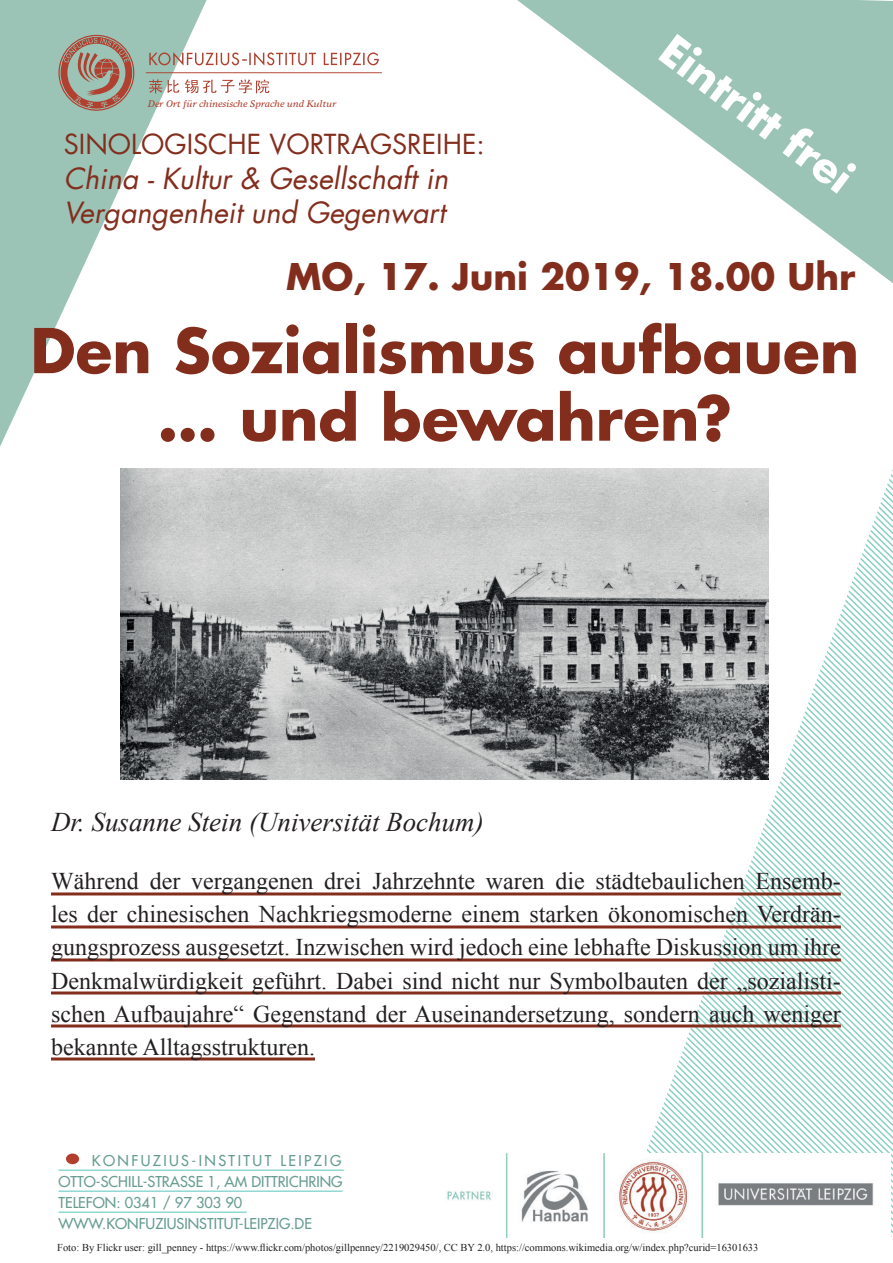
<style>
.page{position:relative;width:893px;height:1263px;background:#fff}
.page>*{position:absolute;margin:0;border:0;box-sizing:border-box;transform-origin:0 0}
.t1{font:700 60px/67.5px "Futura";letter-spacing:-.005em;color:#832d1d;text-align:center}
.t2{font:700 42px "Futura";color:#fff}
.t3{font:700 36px "Futura";color:#832d1d}
.t4{font:italic 28.5px/34.2px "Futura";color:#832d1d}
.t5{font:italic 27px "Times New Roman";color:#231f20}
.t6{font:27px "Futura";color:#832d1d}
.t7{font:24px/33px "Times New Roman";color:#231f20;text-align:justify}
.t8{font:14.55px/21px "Futura";color:#679d91}
.t9{font:10.5px "Times New Roman";color:#231f20}
.t10{font:italic 9.6px "Times Europa";color:#b04130}
</style>
<div class="page">
<svg style="left:517px;top:0;width:376px;height:283px"></svg>
<svg style="left:615px;top:469px;width:278px;height:768px"></svg>
<hr style="left:51px;top:892px;width:790px;height:3px;background:#832d1d">
<hr style="left:51px;top:925px;width:790px;height:3px;background:#832d1d">
<hr style="left:51px;top:958px;width:790px;height:3px;background:#832d1d">
<hr style="left:51px;top:991px;width:790px;height:3px;background:#832d1d">
<hr style="left:51px;top:1024px;width:790px;height:3px;background:#832d1d">
<hr style="left:51px;top:1057px;width:264px;height:3px;background:#832d1d">
<svg style="left:0;top:0;width:207px;height:447px"></svg>
<img style="left:447px;top:1153px;width:443px;height:84px">
<hr style="left:58px;top:1170px;width:286px;height:1px;background:#5ac4bd">
<hr style="left:58px;top:1191px;width:285px;height:1px;background:#5ac4bd">
<hr style="left:58px;top:1212px;width:189px;height:1px;background:#5ac4bd">
<div style="left:66px;top:1153px;width:13px;height:11px;background:#b23e2c;border-radius:50%"></div>
<svg style="left:58px;top:35px;width:324px;height:76px"></svg>
<img style="left:121px;top:468px;width:648px;height:311px">
<h2 class="t2" style="left:682px;top:23px;width:230px;rotate:37deg">Eintritt frei</h2>
<p class="t10" style="left:148px;top:98px;width:190px">Der Ort für chinesische Sprache und Kultur</p>
<p class="t6" style="left:64px;top:127px;width:422px">SINOLOGISCHE VORTRAGSREIHE:</p>
<p class="t4" style="left:64px;top:161px;width:386px">China - Kultur &amp; Gesellschaft in<br>Vergangenheit und Gegenwart</p>
<h3 class="t3" style="left:286px;top:252px;width:571px">MO, 17. Juni 2019, 18.00 Uhr</h3>
<h1 class="t1" style="left:30px;top:316px;width:830px">Den Sozialismus aufbauen ... und bewahren?</h1>
<p class="t5" style="left:51px;top:803px;width:434px">Dr. Susanne Stein (Universität Bochum)</p>
<p class="t7" style="left:51px;top:864px;width:791px">Während der vergangenen drei Jahrzehnte waren die städtebaulichen Ensemb&shy;les der chinesischen Nachkriegsmoderne einem starken ökonomischen Verdrän&shy;gungsprozess ausgesetzt. Inzwischen wird jedoch eine lebhafte Diskussion um ihre Denkmalwürdigkeit geführt. Dabei sind nicht nur Symbolbauten der „sozialisti&shy;schen Aufbaujahre“ Gegenstand der Auseinandersetzung, sondern auch weniger bekannte Alltagsstrukturen.</p>
<p class="t8" style="left:58px;top:1150px;width:286px;text-indent:33px">KONFUZIUS-INSTITUT LEIPZIG OTTO-SCHILL-STRASSE 1, AM DITTRICHRING TELEFON: 0341 / 97 303 90<br>WWW.KONFUZIUSINSTITUT-LEIPZIG.DE</p>
<p class="t9" style="left:57px;top:1240px;width:703px">Foto: By Flickr user: gill_penney - https://www.flickr.com/photos/gillpenney/2219029450/, CC BY 2.0, https://commons.wikimedia.org/w/index.php?curid=16301633</p>
</div>
